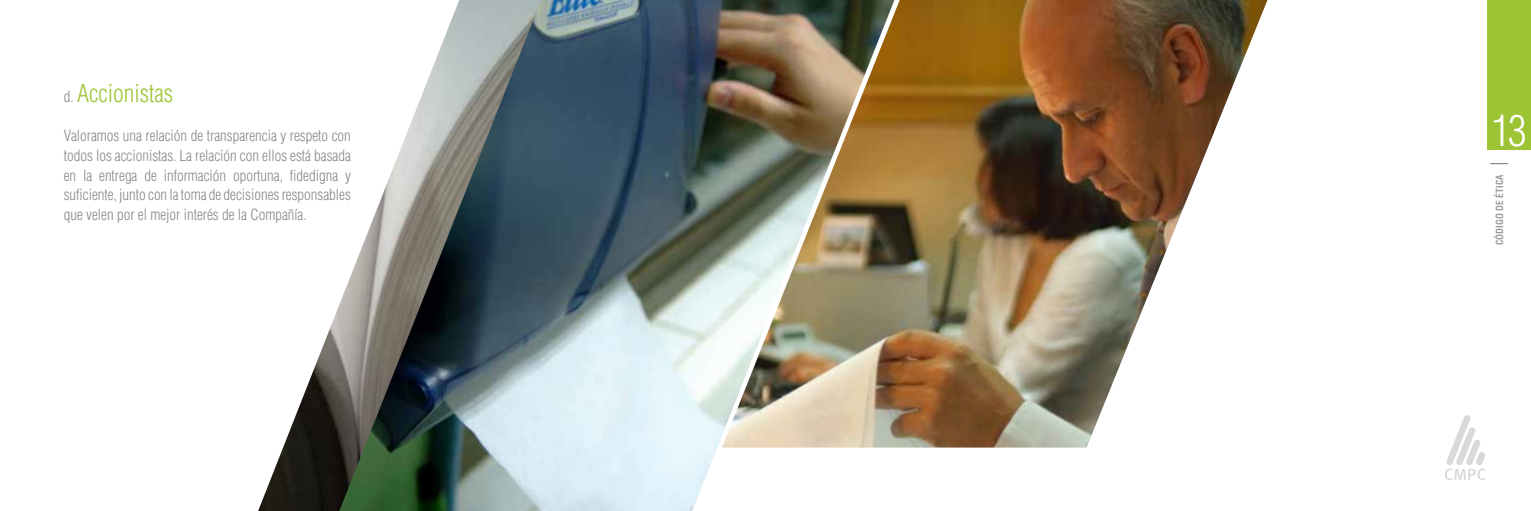
<style>
.page{position:relative;width:1531px;height:511px;background:#fff}
.page>*{position:absolute;margin:0;border:0;box-sizing:border-box;transform-origin:0 0}
.t1{font:300 condensed 42.15px "Helvetica LT Std";color:#fff}
.t2{font:300 condensed 24px "Helvetica LT Std";color:#9dc434}
.t3{font:300 condensed 15px/19.5px "Helvetica LT Std";color:#878787;text-align:justify}
.t4{font:700 condensed 9.6px "Helvetica LT Std";color:#9d9d9c}
.s1{font-size:15px;color:#878787}
</style>
<div class="page">
<div style="left:1487px;top:0;width:44px;height:150px;background:#9dc434"></div>
<svg style="left:1490px;top:163px;width:18px;height:1px"></svg>
<svg style="left:1445px;top:415px;width:40px;height:64px"></svg>
<img style="left:541px;top:0;width:353px;height:510px">
<img style="left:258px;top:0;width:283px;height:510px">
<img style="left:722px;top:0;width:545px;height:447px">
<h2 class="t2" style="left:64px;top:79px;width:111px"><span class="s1">d.</span> Accionistas</h2>
<p class="t3" style="left:64px;top:126px;width:289px">Valoramos una relación de transparencia y respeto con todos los accionistas. La relación con ellos está basada en la entrega de información oportuna, fidedigna y suficiente, junto con la toma de decisiones responsables que velen por el mejor interés de la Compañía.</p>
<h1 class="t1" style="left:1491px;top:104px;width:37px">13</h1>
<p class="t4" style="left:1493px;top:245px;width:72px;rotate:-90deg">CÓDIGO DE ÉTICA</p>
</div>
